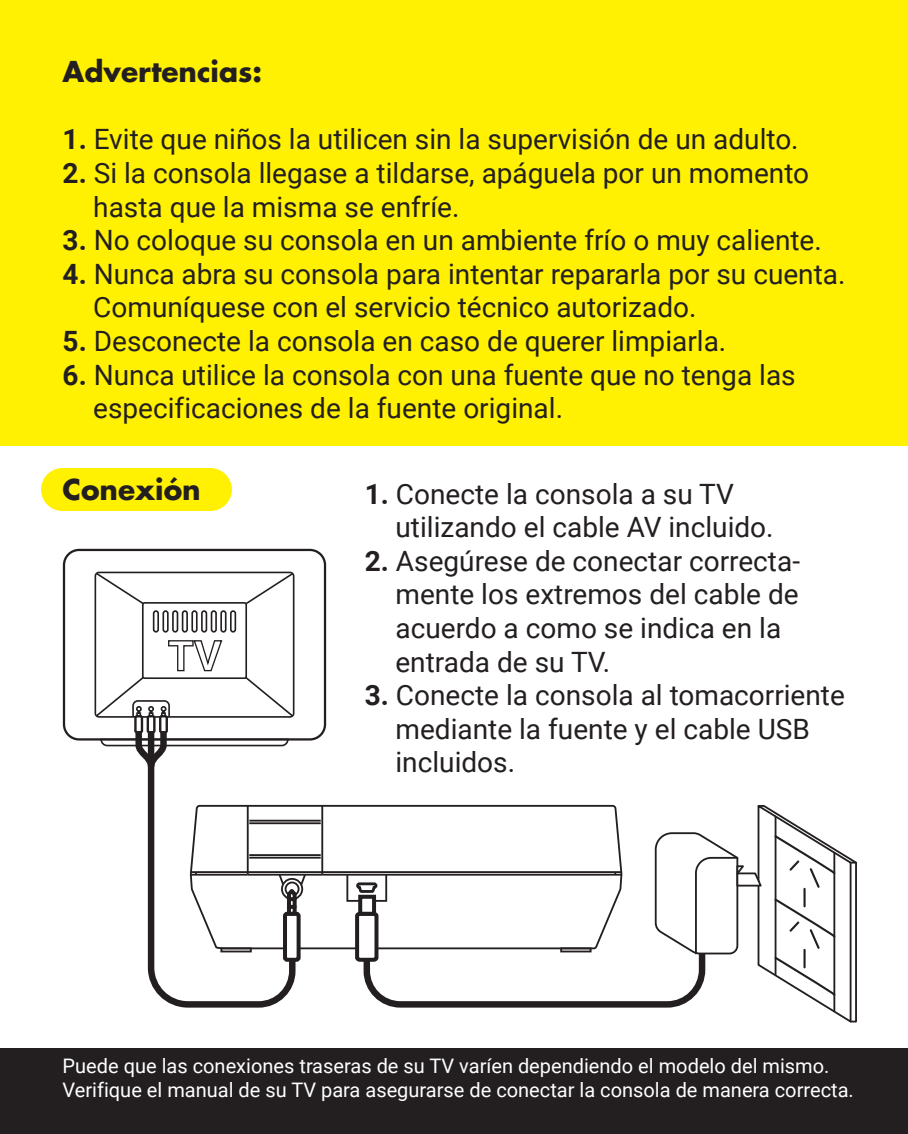
<style>
.page{position:relative;width:908px;height:1134px;background:#fff}
.page>*{position:absolute;margin:0;border:0;box-sizing:border-box;transform-origin:0 0}
.t1{font:28px/33.6px "Roboto";color:#231f20}
.t2{font:700 28px "Futura Std";color:#231f20}
.t3{font:20px/24px "Roboto";color:#fff}
.s1{font-weight:700}
</style>
<div class="page">
<div style="left:41px;top:468px;width:191px;height:43px;background:#fff101;border-radius:22px"></div>
<div style="left:0;top:0;width:907px;height:446px;background:#fff101"></div>
<div style="left:0;top:1049px;width:907px;height:85px;background:#231f20"></div>
<svg style="left:298px;top:804px;width:57px;height:146px"></svg>
<hr style="left:322px;top:871px;width:299px;height:2px;background:#231f20">
<hr style="left:322px;top:874px;width:299px;height:2px;background:#231f20">
<hr style="left:321px;top:806px;width:2px;height:68px;background:#231f20">
<hr style="left:248px;top:874px;width:74px;height:2px;background:#231f20">
<hr style="left:248px;top:871px;width:74px;height:2px;background:#231f20">
<hr style="left:249px;top:857px;width:71px;height:2px;background:#231f20">
<hr style="left:249px;top:854px;width:71px;height:2px;background:#231f20">
<hr style="left:249px;top:822px;width:71px;height:2px;background:#231f20">
<hr style="left:249px;top:820px;width:71px;height:1px;background:#231f20">
<div style="left:346px;top:873px;width:41px;height:29px;border:2px solid #231f20"></div>
<div style="left:63px;top:549px;width:263px;height:191px;border:2px solid #231f20;border-radius:15px"></div>
<div style="left:134px;top:715px;width:9px;height:18px;border:2px solid #231f20"></div>
<div style="left:146px;top:715px;width:9px;height:18px;border:2px solid #231f20"></div>
<svg style="left:94px;top:571px;width:201px;height:147px"></svg>
<div style="left:159px;top:715px;width:9px;height:18px;border:2px solid #231f20"></div>
<svg style="left:147px;top:737px;width:151px;height:271px"></svg>
<div style="left:285px;top:914px;width:13px;height:46px;background:#fff;border-radius:2px"></div>
<div style="left:283px;top:912px;width:17px;height:50px;border:4px solid #231f20;border-radius:2px"></div>
<svg style="left:277px;top:872px;width:30px;height:46px"></svg>
<svg style="left:99px;top:726px;width:190px;height:47px"></svg>
<svg style="left:355px;top:804px;width:502px;height:219px"></svg>
<p class="t2" style="left:63px;top:53px;width:201px">Advertencias:</p>
<p class="t1" style="left:63px;top:122px;width:737px"><span class="s1">1.</span> Evite que niños la utilicen sin la supervisión de un adulto.</p>
<p class="t1" style="left:93px;top:155px;width:717px;text-indent:-31px"><span class="s1">2.</span> Si la consola llegase a tildarse, apáguela por un momento hasta que la misma se enfríe.</p>
<p class="t1" style="left:63px;top:222px;width:760px"><span class="s1">3.</span> No coloque su consola en un ambiente frío o muy caliente.</p>
<p class="t1" style="left:93px;top:256px;width:753px;text-indent:-31px"><span class="s1">4.</span> Nunca abra su consola para intentar repararla por su cuenta.<br>Comuníquese con el servicio técnico autorizado.</p>
<p class="t1" style="left:63px;top:323px;width:665px"><span class="s1">5.</span> Desconecte la consola en caso de querer limpiarla.</p>
<p class="t1" style="left:93px;top:357px;width:703px;text-indent:-31px"><span class="s1">6.</span> Nunca utilice la consola con una fuente que no tenga las especificaciones de la fuente original.</p>
<p class="t2" style="left:63px;top:471px;width:140px">Conexión</p>
<p class="t1" style="left:395px;top:476px;width:379px;text-indent:-31px"><span class="s1">1.</span> Conecte la consola a su TV utilizando el cable AV incluido.</p>
<p class="t1" style="left:395px;top:543px;width:406px;text-indent:-31px"><span class="s1">2.</span> Asegúrese de conectar correcta&shy;mente los extremos del cable de acuerdo a como se indica en la entrada de su TV.</p>
<p class="t1" style="left:395px;top:677px;width:451px;text-indent:-31px"><span class="s1">3.</span> Conecte la consola al tomacorriente mediante la fuente y el cable USB incluidos.</p>
<p class="t3" style="left:63px;top:1053px;width:792px">Puede que las conexiones traseras de su TV varíen dependiendo el modelo del mismo.<br>Verifique el manual de su TV para asegurarse de conectar la consola de manera correcta.</p>
</div>
